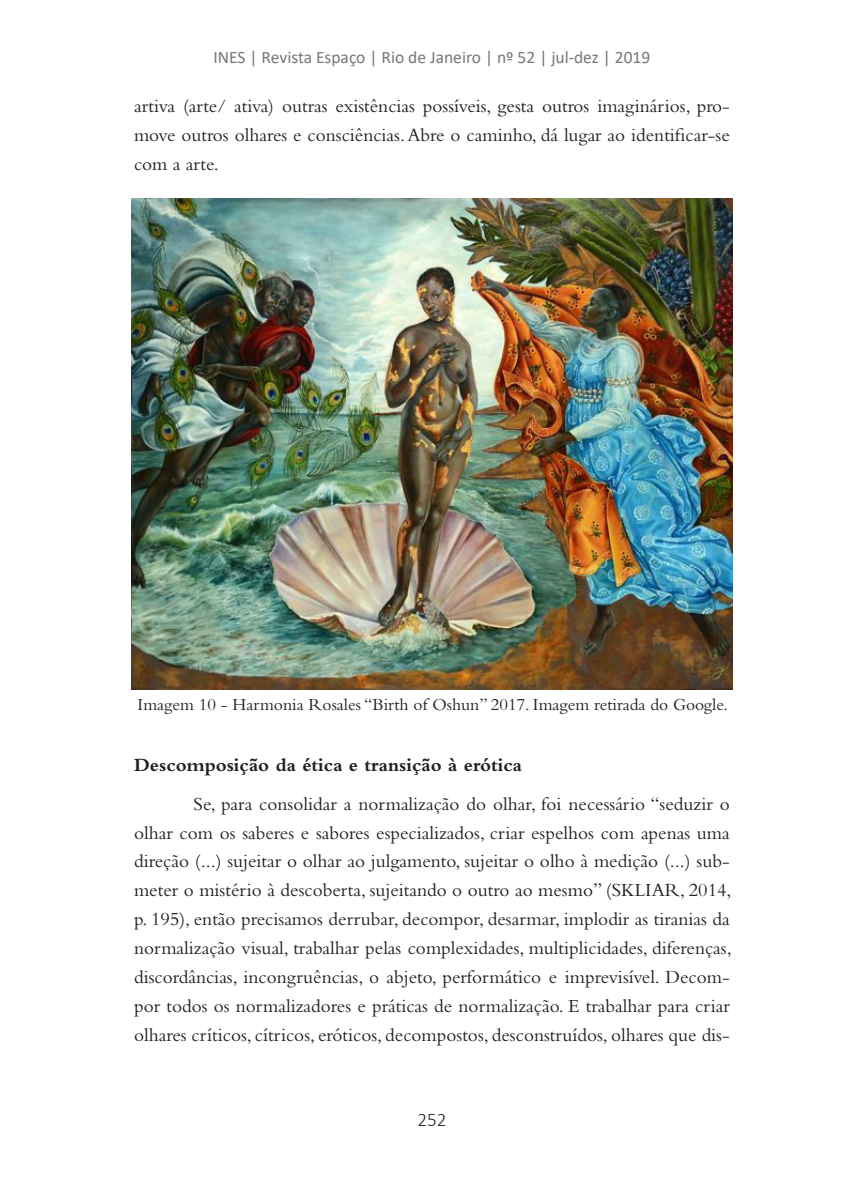
<style>
.page{position:relative;width:844px;height:1191px;background:#fff}
.page>*{position:absolute;margin:0;border:0;box-sizing:border-box;transform-origin:0 0}
.TEXTO{font:19.25px/28.9px "Bembo Std";color:#231f20;text-align:justify}
.entretítulo{font:700 19.25px "Bembo Std";color:#231f20}
.t1{font:300 19.25px "Calibri";color:#231f20}
.TEXTO-2{font:17.5px "Bembo Std";color:#231f20}
.t2{font:17.5px "Calibri";color:#74787a}
</style>
<div class="page">
<img style="left:131px;top:199px;width:601px;height:490px">
<p class="t2" style="left:213px;top:45px;width:438px">INES | Revista Espaço | Rio de Janeiro | nº 52 | jul-dez | 2019</p>
<p class="TEXTO" style="left:134px;top:91px;width:597px">artiva (arte/ ativa) outras existências possíveis, gesta outros imaginários, pro&shy;move outros olhares e consciências. Abre o caminho, dá lugar ao identificar-se com a arte.</p>
<p class="TEXTO-2" style="left:137px;top:695px;width:592px">Imagem 10 - Harmonia Rosales “Birth of Oshun” 2017. Imagem retirada do Google.</p>
<p class="entretítulo" style="left:134px;top:754px;width:389px">Descomposição da ética e transição à erótica</p>
<p class="TEXTO" style="left:134px;top:789px;width:599px;text-indent:60px">Se, para consolidar a normalização do olhar, foi necessário “seduzir o olhar com os saberes e sabores especializados, criar espelhos com apenas uma direção (...) sujeitar o olhar ao julgamento, sujeitar o olho à medição (...) sub&shy;meter o mistério à descoberta, sujeitando o outro ao mesmo” (SKLIAR, 2014, p. 195), então precisamos derrubar, decompor, desarmar, implodir as tiranias da normalização visual, trabalhar pelas complexidades, multiplicidades, diferenças, discordâncias, incongruências, o abjeto, performático e imprevisível. Decom&shy;por todos os normalizadores e práticas de normalização. E trabalhar para criar olhares críticos, cítricos, eróticos, decompostos, desconstruídos, olhares que dis-</p>
<p class="t1" style="left:417px;top:1108px;width:31px">252</p>
</div>
